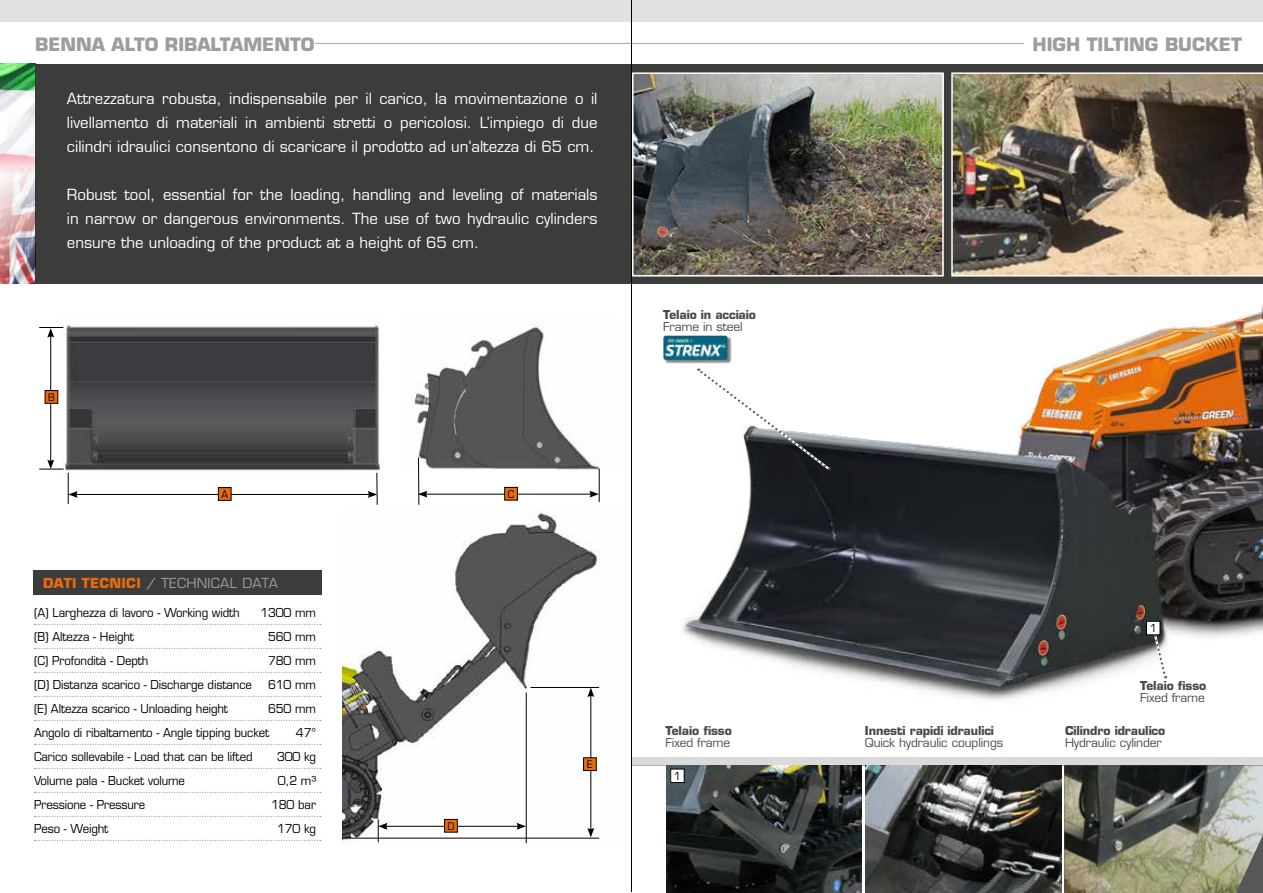
<style>
.page{position:relative;width:1263px;height:893px;background:#fff}
.page>*{position:absolute;margin:0;border:0;box-sizing:border-box;transform-origin:0 0}
.t1{font:700 18px "Eurostile";color:#9d9d9c}
.t2{font:15px/24px "Eurostile";color:#fff;text-align:justify}
.t3{font:13.5px "Eurostile";letter-spacing:.02em;color:#9d9d9c}
.t4{font:12px/24px "Eurostile";letter-spacing:-.01em;color:#000;scale:.95 1}
.t5{font:700 12px "Eurostile";letter-spacing:-.01em;color:#4a4a49}
.t6{font:12px "Eurostile";letter-spacing:-.01em;color:#4a4a49}
.t7{font:10.8px "Eurostile";color:#000;scale:.95 1}
.t8{font:10.2px "Eurostile";color:#000;scale:.95 1}
.s1{font-weight:700;color:#ea6b08}
</style>
<div class="page">
<img style="left:664px;top:305px;width:599px;height:395px">
<div style="left:35px;top:64px;width:1228px;height:220px;background:#3c3c3b"></div>
<hr style="left:631px;top:765px;width:632px;height:1px;background:#b3b2b2">
<div style="left:0;top:0;width:1263px;height:21px;background:#e1e1e1"></div>
<div style="left:631px;top:757px;width:632px;height:8px;background:#dadada"></div>
<img style="left:635px;top:75px;width:306px;height:199px">
<div style="left:632px;top:72px;width:312px;height:205px;border:2px solid #fff"></div>
<img style="left:951px;top:72px;width:312px;height:205px">
<hr style="left:315px;top:43px;width:709px;height:1px;background:#b3b2b2">
<img style="left:0;top:178px;width:35px;height:105px">
<img style="left:0;top:64px;width:35px;height:114px">
<hr style="left:631px;top:0;width:1px;height:892px;background:#000">
<img style="left:666px;top:765px;width:196px;height:128px">
<img style="left:1064px;top:765px;width:199px;height:128px">
<img style="left:865px;top:765px;width:196px;height:128px">
<div style="left:671px;top:769px;width:13px;height:14px;background:#fff"></div>
<div style="left:670px;top:769px;width:15px;height:14px;border:1px solid #000"></div>
<svg style="left:695px;top:367px;width:137px;height:105px"></svg>
<svg style="left:1151px;top:626px;width:17px;height:54px"></svg>
<div style="left:1146px;top:621px;width:14px;height:14px;background:#fff"></div>
<div style="left:1146px;top:621px;width:14px;height:14px;border:1px solid #000"></div>
<img style="left:413px;top:326px;width:187px;height:145px">
<hr style="left:599px;top:469px;width:1px;height:33px;background:#000">
<hr style="left:418px;top:458px;width:1px;height:47px;background:#000">
<hr style="left:425px;top:494px;width:167px;height:1px;background:#000">
<svg style="left:418px;top:491px;width:9px;height:7px"></svg>
<svg style="left:589px;top:491px;width:10px;height:7px"></svg>
<img style="left:62px;top:320px;width:318px;height:158px">
<hr style="left:68px;top:473px;width:1px;height:31px;background:#000">
<hr style="left:377px;top:473px;width:1px;height:32px;background:#000">
<hr style="left:75px;top:494px;width:295px;height:1px;background:#000">
<svg style="left:68px;top:491px;width:10px;height:7px"></svg>
<svg style="left:368px;top:491px;width:9px;height:7px"></svg>
<hr style="left:50px;top:335px;width:1px;height:127px;background:#000">
<svg style="left:39px;top:460px;width:25px;height:10px"></svg>
<svg style="left:39px;top:327px;width:24px;height:11px"></svg>
<img style="left:343px;top:512px;width:257px;height:332px">
<hr style="left:526px;top:692px;width:1px;height:151px;background:#000">
<hr style="left:385px;top:826px;width:134px;height:1px;background:#000">
<svg style="left:378px;top:819px;width:9px;height:23px"></svg>
<svg style="left:516px;top:823px;width:10px;height:7px"></svg>
<hr style="left:349px;top:838px;width:250px;height:1px;background:#000">
<hr style="left:530px;top:687px;width:69px;height:1px;background:#000">
<hr style="left:590px;top:695px;width:1px;height:135px;background:#000">
<svg style="left:587px;top:828px;width:7px;height:9px"></svg>
<svg style="left:587px;top:688px;width:7px;height:9px"></svg>
<svg style="left:35px;top:624px;width:286px;height:1px"></svg>
<svg style="left:35px;top:648px;width:286px;height:1px"></svg>
<svg style="left:35px;top:672px;width:286px;height:1px"></svg>
<svg style="left:35px;top:696px;width:286px;height:1px"></svg>
<svg style="left:35px;top:720px;width:286px;height:1px"></svg>
<svg style="left:35px;top:744px;width:286px;height:1px"></svg>
<svg style="left:35px;top:768px;width:286px;height:1px"></svg>
<svg style="left:35px;top:792px;width:286px;height:1px"></svg>
<svg style="left:35px;top:816px;width:286px;height:1px"></svg>
<svg style="left:35px;top:840px;width:286px;height:1px"></svg>
<div style="left:664px;top:337px;width:68px;height:28px;background:#000;opacity:.5"></div>
<img style="left:663px;top:336px;width:64px;height:24px">
<div style="left:218px;top:488px;width:13px;height:12px;background:#ea6b08"></div>
<div style="left:218px;top:487px;width:14px;height:14px;border:1px solid #000"></div>
<div style="left:445px;top:819px;width:12px;height:13px;background:#ea6b08"></div>
<div style="left:444px;top:819px;width:14px;height:14px;border:1px solid #000"></div>
<div style="left:583px;top:758px;width:13px;height:12px;background:#ea6b08"></div>
<div style="left:583px;top:757px;width:14px;height:14px;border:1px solid #000"></div>
<div style="left:505px;top:487px;width:12px;height:13px;background:#ea6b08"></div>
<div style="left:504px;top:487px;width:14px;height:14px;border:1px solid #000"></div>
<div style="left:45px;top:391px;width:13px;height:12px;background:#ea6b08"></div>
<div style="left:45px;top:390px;width:13px;height:14px;border:1px solid #000"></div>
<div style="left:33px;top:570px;width:289px;height:25px;background:#3c3c3b"></div>
<p class="t1" style="left:35px;top:33px;width:281px">BENNA ALTO RIBALTAMENTO</p>
<p class="t1" style="left:1032px;top:33px;width:211px">HIGH TILTING BUCKET</p>
<p class="t2" style="left:67px;top:87px;width:532px">Attrezzatura robusta, indispensabile per il carico, la movimentazione o il livellamento di materiali in ambienti stretti o pericolosi. L’impiego di due cilindri idraulici consentono di scaricare il prodotto ad un’altezza di 65 cm.</p>
<p class="t2" style="left:67px;top:183px;width:532px">Robust tool, essential for the loading, handling and leveling of materials in narrow or dangerous environments. The use of two hydraulic cylinders ensure the unloading of the product at a height of 65 cm.</p>
<p class="t8" style="left:48px;top:391px;width:9px">B</p>
<p class="t8" style="left:221px;top:488px;width:8px">A</p>
<p class="t8" style="left:508px;top:488px;width:8px">C</p>
<p class="t3" style="left:43px;top:575px;width:236px"><span class="s1">DATI TECNICI</span> / TECHNICAL DATA</p>
<p class="t4" style="left:34px;top:601px;width:218px">(A) Larghezza di lavoro - Working width</p>
<p class="t4" style="left:260px;top:601px;width:60px">1300 mm</p>
<p class="t4" style="left:34px;top:625px;width:107px">(B) Altezza - Height</p>
<p class="t4" style="left:268px;top:625px;width:52px">560 mm</p>
<p class="t4" style="left:34px;top:649px;width:122px">(C) Profondità - Depth</p>
<p class="t4" style="left:268px;top:649px;width:52px">780 mm</p>
<p class="t4" style="left:34px;top:673px;width:231px">(D) Distanza scarico - Discharge distance</p>
<p class="t4" style="left:268px;top:673px;width:52px">610 mm</p>
<p class="t4" style="left:34px;top:697px;width:206px">(E) Altezza scarico - Unloading height</p>
<p class="t4" style="left:34px;top:697px;width:298px;text-indent:234px">650 mm<br>Angolo di ribaltamento - Angle tipping bucket</p>
<p class="t4" style="left:296px;top:721px;width:23px">47°</p>
<p class="t4" style="left:34px;top:745px;width:232px">Carico sollevabile - Load that can be lifted</p>
<p class="t4" style="left:277px;top:745px;width:43px">300 kg</p>
<p class="t4" style="left:34px;top:769px;width:160px">Volume pala - Bucket volume</p>
<p class="t4" style="left:278px;top:769px;width:42px">0,2 m³</p>
<p class="t4" style="left:34px;top:793px;width:119px">Pressione - Pressure</p>
<p class="t4" style="left:271px;top:793px;width:49px">180 bar</p>
<p class="t4" style="left:34px;top:817px;width:80px">Peso - Weight</p>
<p class="t4" style="left:277px;top:817px;width:43px">170 kg</p>
<p class="t8" style="left:447px;top:820px;width:9px">D</p>
<p class="t8" style="left:587px;top:758px;width:7px">E</p>
<p class="t5" style="left:663px;top:307px;width:94px">Telaio in acciaio</p>
<p class="t6" style="left:663px;top:319px;width:81px">Frame in steel</p>
<p class="t5" style="left:665px;top:724px;width:68px">Telaio fisso</p>
<p class="t6" style="left:665px;top:736px;width:66px">Fixed frame</p>
<p class="t7" style="left:674px;top:770px;width:9px">1</p>
<p class="t5" style="left:865px;top:724px;width:131px">Innesti rapidi idraulici</p>
<p class="t6" style="left:865px;top:736px;width:140px">Quick hydraulic couplings</p>
<p class="t7" style="left:1150px;top:622px;width:9px">1</p>
<p class="t5" style="left:1140px;top:678px;width:68px">Telaio fisso</p>
<p class="t6" style="left:1140px;top:690px;width:66px">Fixed frame</p>
<p class="t5" style="left:1065px;top:724px;width:102px">Cilindro idraulico</p>
<p class="t6" style="left:1065px;top:736px;width:98px">Hydraulic cylinder</p>
</div>
